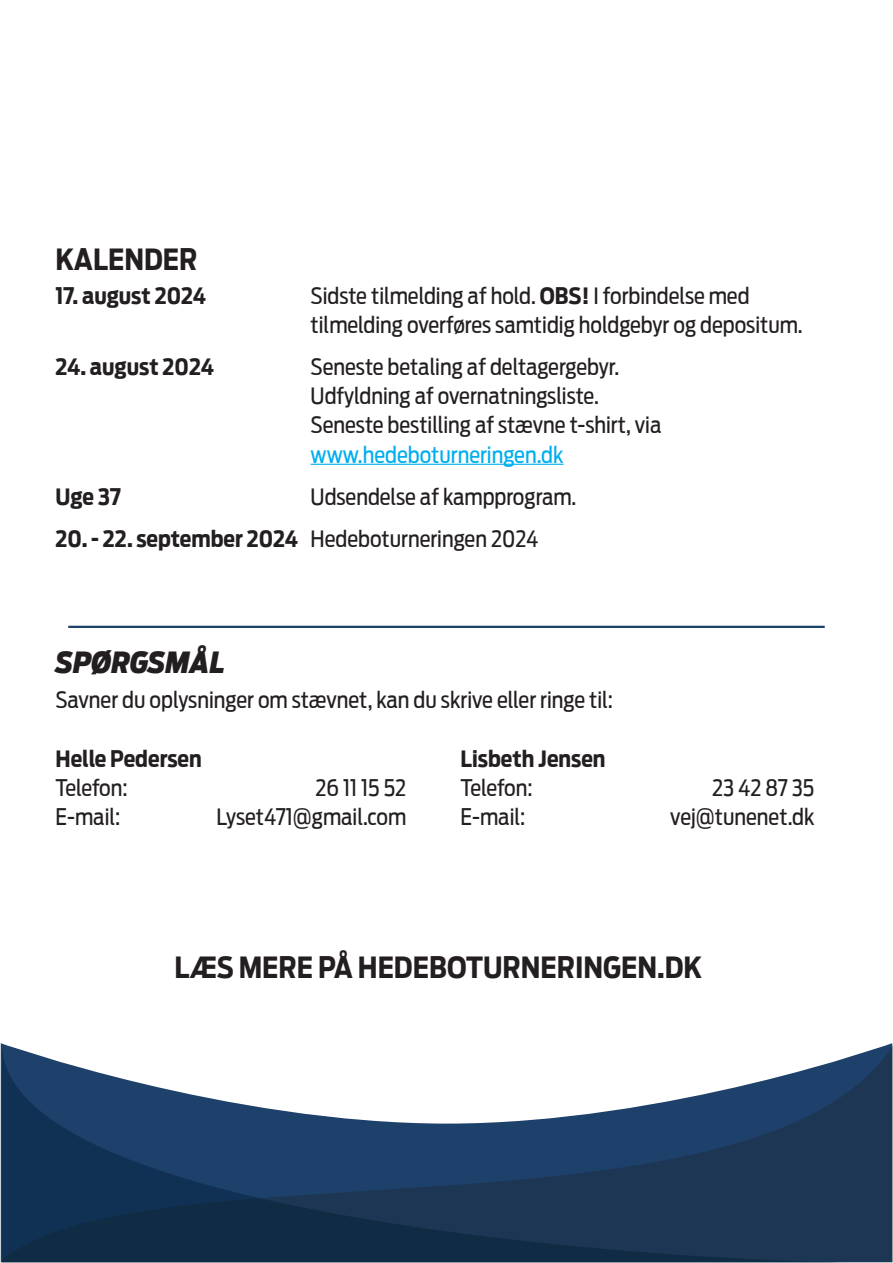
<style>
.page{position:relative;width:893px;height:1263px;background:#fff}
.page>*{position:absolute;margin:0;border:0;box-sizing:border-box;transform-origin:0 0}
.Paragraph_Style_2{font:700 29.25px "Antenna Cond";color:#231f20}
.Overskrift{font:italic 900 29.25px "Antenna Cond";color:#231f20}
.t1{font:22.5px/29.2px "Antenna Cond";color:#231f20}
.t2{font:700 22.5px "Antenna Cond";color:#231f20}
.s1{font-weight:700}
.s2{color:#00aeef}
</style>
<div class="page">
<svg style="left:0;top:1044px;width:893px;height:219px"></svg>
<hr style="left:311px;top:464px;width:252px;height:1px;background:#00aeef">
<hr style="left:68px;top:626px;width:757px;height:2px;background:#1d416a">
<p class="Paragraph_Style_2" style="left:55px;top:242px;width:143px">KALENDER</p>
<p class="t2" style="left:55px;top:282px;width:152px">17. august 2024</p>
<p class="t1" style="left:311px;top:281px;width:494px">Sidste tilmelding af hold. <span class="s1">OBS!</span> I forbindelse med tilmelding overføres samtidig holdgebyr og depositum.</p>
<p class="t2" style="left:55px;top:353px;width:160px">24. august 2024</p>
<p class="t1" style="left:311px;top:352px;width:352px">Seneste betaling af deltagergebyr.<br>Udfyldning af overnatningsliste.<br>Seneste bestilling af stævne t-shirt, via <span class="s2">www.hedeboturneringen.dk</span></p>
<p class="t2" style="left:55px;top:483px;width:67px">Uge 37</p>
<p class="t1" style="left:311px;top:482px;width:267px">Udsendelse af kampprogram.</p>
<p class="t1" style="left:55px;top:524px;width:484px"><span class="s1">20. - 22. september 2024</span> Hedeboturneringen 2024</p>
<p class="Overskrift" style="left:55px;top:644px;width:171px">SPØRGSMÅL</p>
<p class="t1" style="left:55px;top:685px;width:559px">Savner du oplysninger om stævnet, kan du skrive eller ringe til:</p>
<p class="t2" style="left:55px;top:745px;width:148px">Helle Pedersen</p>
<p class="t2" style="left:460px;top:745px;width:147px">Lisbeth Jensen</p>
<p class="t1" style="left:55px;top:773px;width:74px">Telefon:</p>
<p class="t1" style="left:315px;top:773px;width:92px">26 11 15 52</p>
<p class="t1" style="left:460px;top:773px;width:74px">Telefon:</p>
<p class="t1" style="left:712px;top:773px;width:104px">23 42 87 35</p>
<p class="t1" style="left:55px;top:802px;width:66px">E-mail:</p>
<p class="t1" style="left:217px;top:802px;width:191px">Lyset471@gmail.com</p>
<p class="t1" style="left:460px;top:802px;width:66px">E-mail:</p>
<p class="t1" style="left:670px;top:802px;width:146px">vej@tunenet.dk</p>
<p class="Paragraph_Style_2" style="left:175px;top:950px;width:529px">LÆS MERE PÅ HEDEBOTURNERINGEN.DK</p>
</div>
